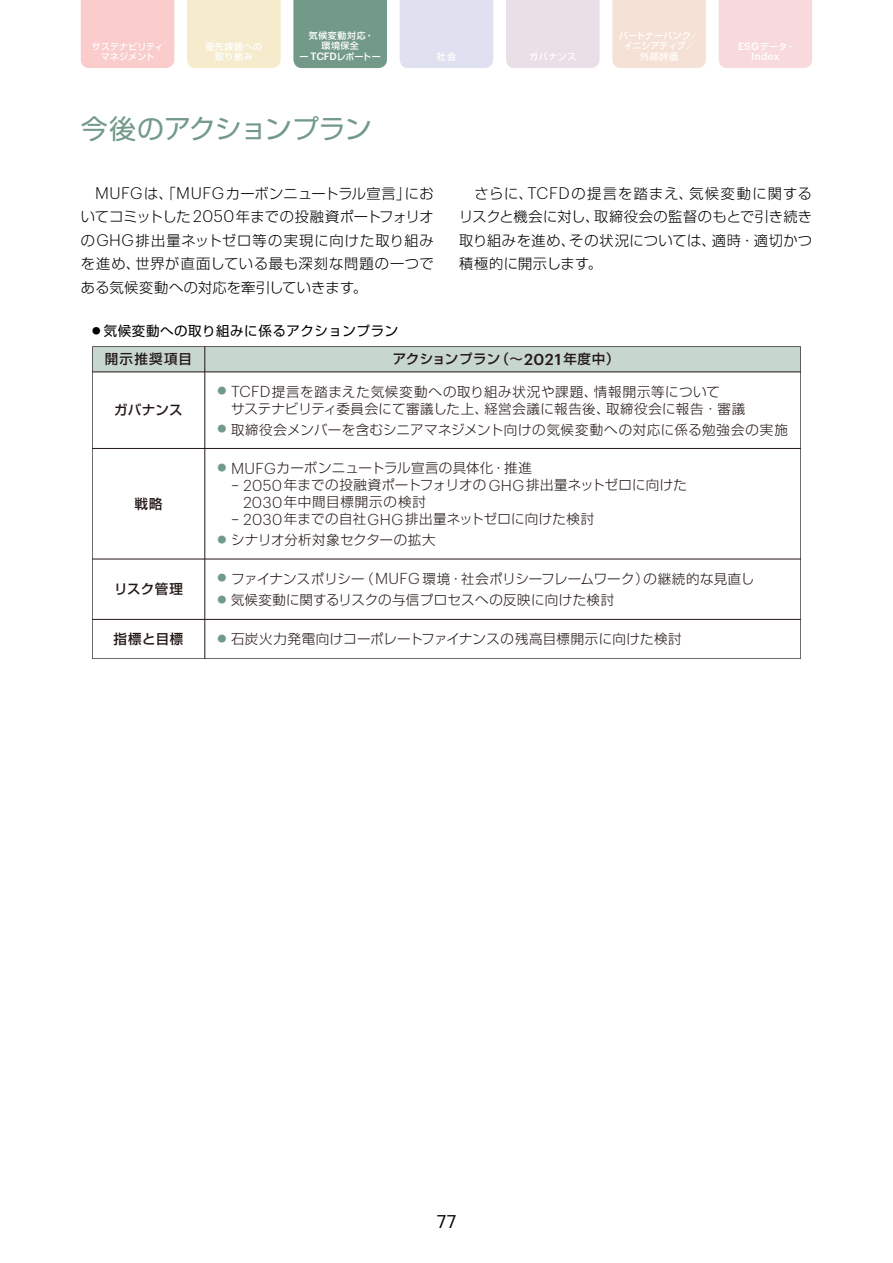
<style>
.page{position:relative;width:893px;height:1263px;background:#fff}
.page>*{position:absolute;margin:0;border:0;box-sizing:border-box;transform-origin:0 0}
.t1{font:27px "Shin Go Pro";letter-spacing:-.02em;color:#739a89}
.t2{font:18px "Graphik";color:#000}
.t3{font:300 14.25px/23.4px "Shin Go Pro";letter-spacing:.045em;color:#000;text-align:justify}
.t4{font:300 13.5px/17px "Shin Go Pro";letter-spacing:.03em;color:#231815}
.t5{font:300 13.5px "Shin Go Pro";letter-spacing:.005em;color:#231815}
.t6{font:300 13.5px "Shin Go Pro";letter-spacing:.01em;color:#231815}
.t7{font:500 13.5px "Shin Go Pro";letter-spacing:.045em;color:#231815}
.t8{font:13.5px "Shin Go Pro";letter-spacing:.04em;color:#000}
.t9{font:500 13.5px "Shin Go Pro";letter-spacing:.015em;color:#231815}
.t10{font:300 13.5px "Shin Go Pro";letter-spacing:.06em;color:#231815}
.t11{font:500 10.35px "Graphik";letter-spacing:.015em;color:#fff}
.t12{font:500 9px/10.6px "Shin Go Pro";letter-spacing:.04em;color:#fff;text-align:center}
.t13{font:500 9px/10.6px "Shin Go Pro";letter-spacing:.01em;color:#fff;text-align:center}
.t14{font:500 9px/10.6px "Shin Go Pro";letter-spacing:.06em;color:#fff;text-align:center}
.t15{font:300 9px "Shin Go Pro";color:#739a89}
.s1{font-family:"Graphik";font-size:10.35px}
.s2{font-family:"Graphik";font-size:16.35px}
.s3{font-size:8.55px}
.s4{font-family:"Graphik";font-size:15.45px}
</style>
<div class="page">
<div style="left:293px;top:0;width:94px;height:68px;background:#739a89"></div>
<div style="left:400px;top:0;width:93px;height:68px;background:#e0e1f0"></div>
<div style="left:506px;top:0;width:94px;height:68px;background:#eadfe6"></div>
<div style="left:81px;top:0;width:93px;height:68px;background:#facccc"></div>
<div style="left:719px;top:0;width:93px;height:68px;background:#f8d9dd"></div>
<div style="left:187px;top:0;width:94px;height:68px;background:#f6ebcc"></div>
<div style="left:612px;top:0;width:94px;height:68px;background:#f6e1d6"></div>
<svg style="left:92px;top:346px;width:709px;height:313px"></svg>
<hr style="left:204px;top:346px;width:1px;height:313px;background:#231815">
<hr style="left:92px;top:448px;width:709px;height:1px;background:#231815">
<hr style="left:92px;top:372px;width:709px;height:1px;background:#231815">
<hr style="left:92px;top:559px;width:709px;height:1px;background:#231815">
<hr style="left:92px;top:619px;width:709px;height:1px;background:#231815">
<p class="t14" style="left:205px;top:40px;width:58px">優先課題への取り組み</p>
<p class="t13" style="left:619px;top:29px;width:81px">パートナーバンク／イニシアティブ／外部評価</p>
<p class="t12" style="left:299px;top:29px;width:83px">気候変動対応・<br>環境保全<br>ー <span class="s1">TCFD</span>レポートー</p>
<p class="t13" style="left:92px;top:40px;width:73px">サステナビリティマネジメント</p>
<p class="t12" style="left:738px;top:40px;width:58px"><span class="s1">ESG</span>データ・</p>
<p class="t11" style="left:751px;top:49px;width:30px">Index</p>
<p class="t12" style="left:437px;top:51px;width:21px">社会</p>
<p class="t12" style="left:529px;top:51px;width:49px">ガバナンス</p>
<h1 class="t1" style="left:81px;top:106px;width:292px">今後のアクションプラン</h1>
<p class="t3" style="left:81px;top:180px;width:354px;text-indent:15px"><span class="s2">MUFG</span>は、「<span class="s2">MUFG</span>カーボンニュートラル宣言」においてコミットした <span class="s2">2050</span>年までの投融資ポートフォリオの<span class="s2">GHG</span>排出量ネットゼロ等の実現に向けた取り組みを進め、世界が直面している最も深刻な問題の一つである気候変動への対応を牽引していきます。</p>
<p class="t3" style="left:459px;top:180px;width:354px">　さらに、<span class="s2">TCFD</span>の提言を踏まえ、気候変動に関するリスクと機会に対し、取締役会の監督のもとで引き続き取り組みを進め、その状況については、適時・適切かつ積極的に開示します。</p>
<p class="t8" style="left:92px;top:319px;width:308px"><span class="s3">●</span> 気候変動への取り組みに係るアクションプラン</p>
<p class="t7" style="left:105px;top:348px;width:89px">開示推奨項目</p>
<p class="t9" style="left:393px;top:348px;width:228px">アクションプラン（～<span class="s4">2021</span>年度中）</p>
<p class="t15" style="left:218px;top:383px;width:10px">●</p>
<p class="t15" style="left:218px;top:422px;width:10px">●</p>
<p class="t4" style="left:231px;top:381px;width:516px"><span class="s4">TCFD</span>提言を踏まえた気候変動への取り組み状況や課題、情報開示等について<br>サステナビリティ委員会にて審議した上、経営会議に報告後、取締役会に報告・審議</p>
<p class="t4" style="left:231px;top:420px;width:558px">取締役会メンバーを含むシニアマネジメント向けの気候変動への対応に係る勉強会の実施</p>
<p class="t7" style="left:114px;top:399px;width:70px">ガバナンス</p>
<p class="t7" style="left:134px;top:492px;width:30px">戦略</p>
<p class="t7" style="left:114px;top:578px;width:70px">リスク管理</p>
<p class="t7" style="left:114px;top:628px;width:71px">指標と目標</p>
<p class="t5" style="left:231px;top:457px;width:302px"><span class="s4">MUFG</span>カーボンニュートラル宣言の具体化・推進</p>
<p class="t6" style="left:231px;top:474px;width:458px"><span class="s4">-- 2050</span>年までの投融資ポートフォリオの <span class="s4">GHG</span>排出量ネットゼロに向けた</p>
<p class="t10" style="left:243px;top:491px;width:184px"><span class="s4">2030</span>年中間目標開示の検討</p>
<p class="t4" style="left:231px;top:509px;width:365px"><span class="s4">-- 2030</span>年までの自社<span class="s4">GHG</span>排出量ネットゼロに向けた検討</p>
<p class="t5" style="left:231px;top:529px;width:206px">シナリオ分析対象セクターの拡大</p>
<p class="t15" style="left:218px;top:460px;width:10px">●</p>
<p class="t15" style="left:218px;top:532px;width:10px">●</p>
<p class="t4" style="left:231px;top:566px;width:525px;line-height:21.3px">ファイナンスポリシー（<span class="s4">MUFG</span> 環境・社会ポリシーフレームワーク）の継続的な見直し気候変動に関するリスクの与信プロセスへの反映に向けた検討</p>
<p class="t4" style="left:218px;top:629px;width:466px"><sup>●</sup> 石炭火力発電向けコーポレートファイナンスの残高目標開示に向けた検討</p>
<p class="t15" style="left:218px;top:570px;width:10px">●</p>
<p class="t15" style="left:218px;top:592px;width:10px">●</p>
<h2 class="t2" style="left:437px;top:1208px;width:21px">77</h2>
</div>
